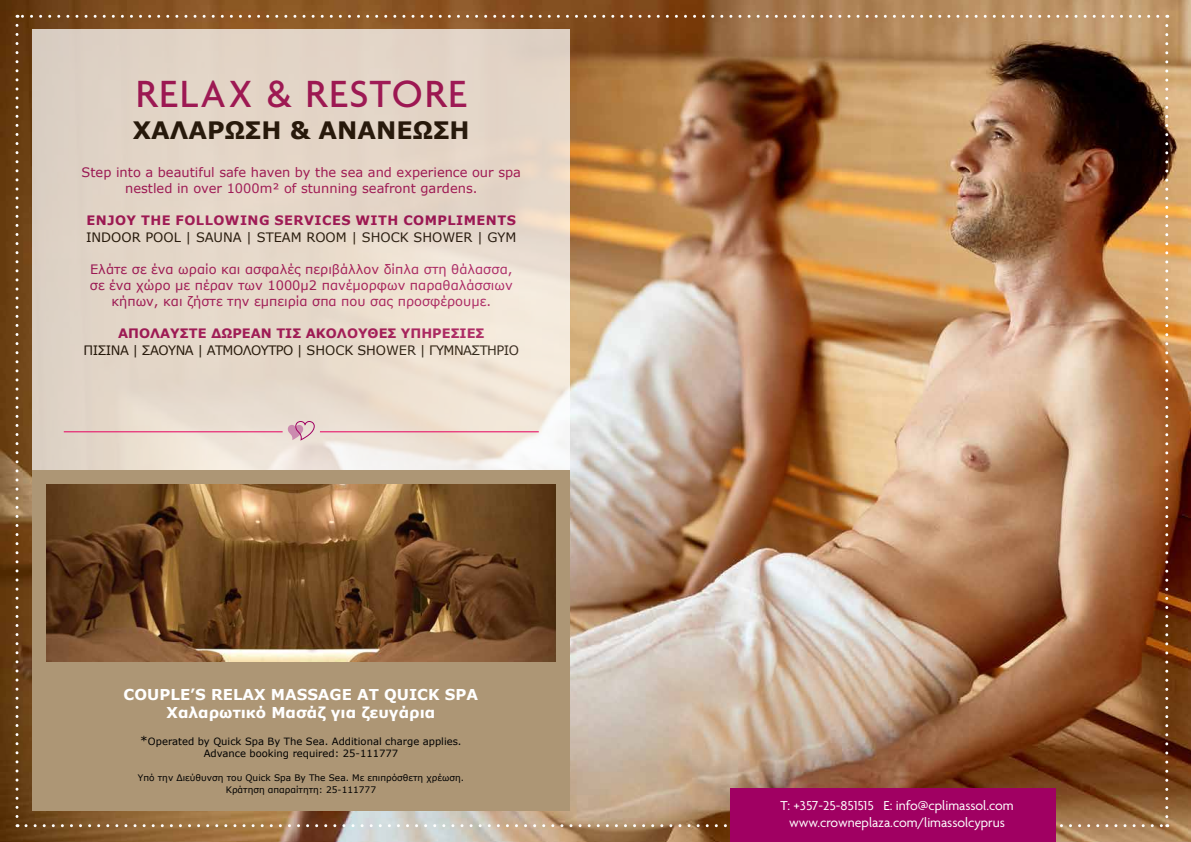
<style>
.page{position:relative;width:1191px;height:842px;background:#fff}
.page>*{position:absolute;margin:0;border:0;box-sizing:border-box;transform-origin:0 0}
.t1{font:500 41px "Agenda";letter-spacing:.05em;color:#a00062}
.t2{font:700 24px "Verdana";color:#000}
.t3{font:700 15px/18px "Verdana";color:#fff;text-align:center}
.t4{font:14px/16.8px "Agenda";color:#fff;text-align:center}
.t5{font:13px/15.6px "Verdana";color:#a00062;text-align:center}
.t6{font:13px "Verdana";letter-spacing:-.04em;color:#000}
.t7{font:13px "Verdana";letter-spacing:-.005em;color:#000}
.t8{font:700 13px "Verdana";letter-spacing:.035em;color:#a00062}
.t9{font:700 13px "Verdana";color:#a00062}
.t10{font:10px/12px "Verdana";color:#000;text-align:center}
.t11{font:9px/12px "Verdana";color:#000;text-align:center}
.s1{font-size:12px}
</style>
<div class="page">
<img style="left:1px;top:0;width:1190px;height:842px">
<svg style="left:16px;top:25px;width:3px;height:802px;background:#8d6c4b"></svg>
<svg style="left:26px;top:824px;width:1141px;height:3px;background:#bba289"></svg>
<img style="left:1165px;top:15px;width:3px;height:802px">
<svg style="left:17px;top:15px;width:1140px;height:3px;background:#af8a67"></svg>
<svg style="left:33px;top:29px;width:537px;height:442px;background:#e5d8cb"></svg>
<hr style="left:64px;top:431px;width:219px;height:1px;background:#e6005f">
<hr style="left:320px;top:431px;width:219px;height:1px;background:#e6005f">
<svg style="left:288px;top:420px;width:27px;height:21px"></svg>
<div style="left:33px;top:471px;width:537px;height:340px;background:#ad9675"></div>
<img style="left:47px;top:485px;width:508px;height:177px">
<div style="left:730px;top:788px;width:325px;height:54px;background:#a00062"></div>
<h1 class="t1" style="left:136px;top:72px;width:332px">RELAX &amp; RESTORE</h1>
<h2 class="t2" style="left:133px;top:113px;width:338px">ΧΑΛΑΡΩΣΗ &amp; ΑΝΑΝΕΩΣΗ</h2>
<p class="t5" style="left:82px;top:165px;width:441px">Step into a beautiful safe haven by the sea and experience our spa nestled in over 1000m² of stunning seafront gardens.</p>
<p class="t8" style="left:87px;top:211px;width:431px">ENJOY THE FOLLOWING SERVICES WITH COMPLIMENTS</p>
<p class="t7" style="left:86px;top:228px;width:432px">INDOOR POOL | SAUNA | STEAM ROOM | SHOCK SHOWER | GYM</p>
<p class="t5" style="left:90px;top:262px;width:424px">Ελάτε σε ένα ωραίο και ασφαλές περιβάλλον δίπλα στη θάλασσα, σε ένα χώρο με πέραν των 1000μ2 πανέμορφων παραθαλάσσιων κήπων, και ζήστε την εμπειρία σπα που σας προσφέρουμε.</p>
<p class="t9" style="left:118px;top:324px;width:368px">ΑΠΟΛΑΎΣΤΕ ΔΩΡΕΆΝ ΤΙΣ ΑΚΌΛΟΥΘΕΣ ΥΠΗΡΕΣΊΕΣ</p>
<p class="t6" style="left:83px;top:341px;width:437px">ΠΙΣΊΝΑ | ΣΆΟΥΝΑ | ΑΤΜΌΛΟΥΤΡΟ | SHOCK SHOWER | ΓΥΜΝΑΣΤΉΡΙΟ</p>
<p class="t3" style="left:124px;top:685px;width:356px">COUPLE’S RELAX MASSAGE AT QUICK SPA<br>Χαλαρωτικό Μασάζ για ζευγάρια</p>
<p class="t10" style="left:140px;top:735px;width:323px"><span class="s1">*</span>Operated by Quick Spa By The Sea. Additional charge applies.<br>Advance booking required: 25-111777</p>
<p class="t11" style="left:138px;top:771px;width:327px">Υπό την Διεύθυνση του Quick Spa By The Sea. Με επιπρόσθετη χρέωση.<br>Κράτηση απαραίτητη: 25-111777</p>
<p class="t4" style="left:780px;top:798px;width:235px">T: +357-25-851515 E: info@cplimassol.com www.crowneplaza.com/limassolcyprus</p>
</div>
